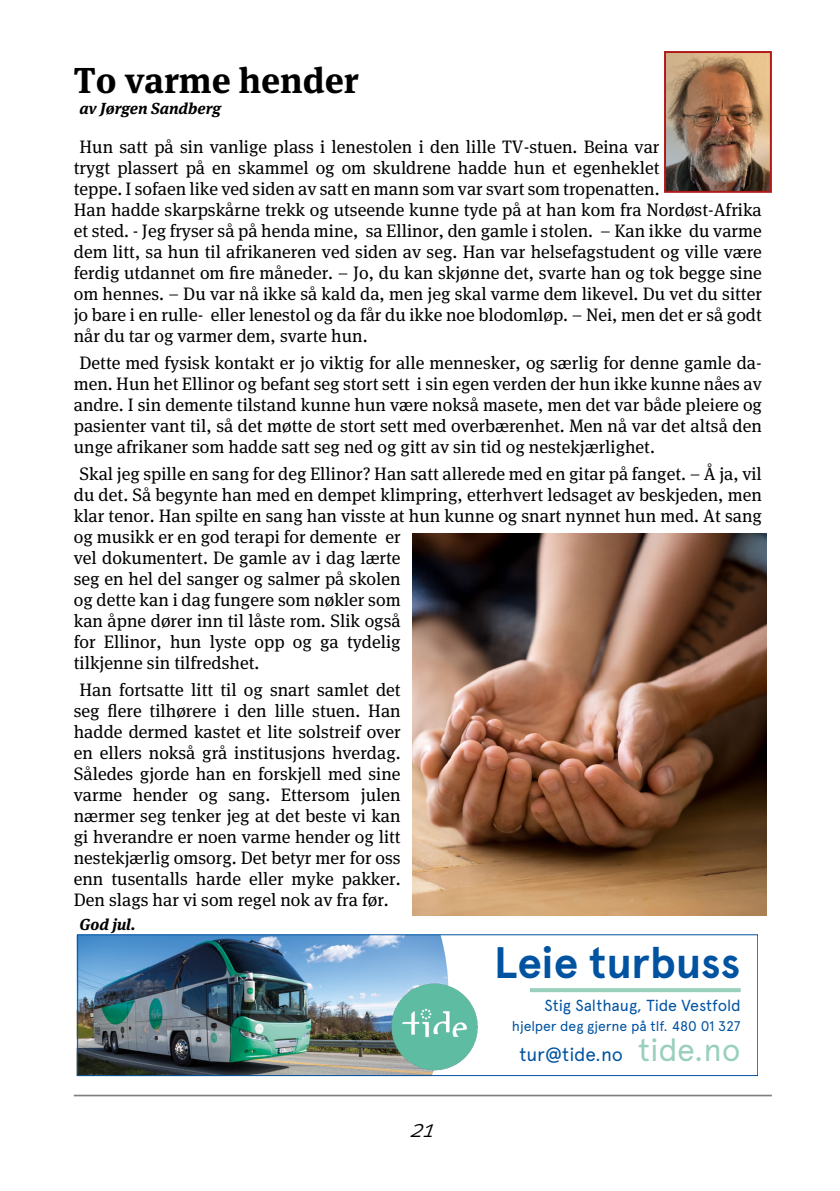
<style>
.page{position:relative;width:840px;height:1191px;background:#fff}
.page>*{position:absolute;margin:0;border:0;box-sizing:border-box;transform-origin:0 0}
.t1{font:700 44px "Apercu Pro";color:#0053a1}
.t2{font:700 36px "Meta Serif Pro";color:#000}
.t3{font:italic 300 24px "Maurea";color:#000}
.t4{font:19px "Apercu Pro";letter-spacing:-.015em;color:#0053a1}
.t5{font:18px/21px "Meta Serif Pro";color:#000}
.t6{font:16px "Apercu Pro";letter-spacing:-.005em;color:#0053a1}
.t7{font:italic 700 16px "Meta Serif Pro";color:#000}
.t8{font:14px "Apercu Pro";letter-spacing:-.005em;color:#0053a1}
.s1{font-size:32px;color:#99d0bc}
</style>
<div class="page">
<hr style="left:74px;top:1094px;width:697px;height:2px;background:#000">
<img style="left:79px;top:936px;width:369px;height:138px">
<svg style="left:530px;top:988px;width:210px;height:4px"></svg>
<img style="left:383px;top:978px;width:95px;height:96px">
<div style="left:77px;top:934px;width:680px;height:142px;border:1px solid #0053a1"></div>
<img style="left:412px;top:533px;width:353px;height:382px">
<img style="left:666px;top:54px;width:102px;height:136px">
<div style="left:663px;top:51px;width:108px;height:142px;border:2px solid #af1917"></div>
<h2 class="t2" style="left:74px;top:52px;width:286px">To varme hender</h2>
<p class="t7" style="left:79px;top:96px;width:143px">av Jørgen Sandberg</p>
<p class="t5" style="left:74px;top:136px;width:689px;text-indent:6px">Hun satt på sin vanlige plass i lenestolen i den lille TV-stuen. Beina var<br>trygt plassert på en skammel og om skuldrene hadde hun et egenheklet<br>teppe. I sofaen like ved siden av satt en mann som var svart som tropenatten.<br>Han hadde skarpskårne trekk og utseende kunne tyde på at han kom fra Nordøst-Afrika et sted. - Jeg fryser så på henda mine, sa Ellinor, den gamle i stolen. – Kan ikke du varme dem litt, sa hun til afrikaneren ved siden av seg. Han var helsefagstudent og ville være ferdig utdannet om fire måneder. – Jo, du kan skjønne det, svarte han og tok begge sine om hennes. – Du var nå ikke så kald da, men jeg skal varme dem likevel. Du vet du sitter jo bare i en rulle- eller lenestol og da får du ikke noe blodomløp. – Nei, men det er så godt når du tar og varmer dem, svarte hun.</p>
<p class="t5" style="left:74px;top:351px;width:689px;text-align:justify;text-indent:6px">Dette med fysisk kontakt er jo viktig for alle mennesker, og særlig for denne gamle da&shy;men. Hun het Ellinor og befant seg stort sett i sin egen verden der hun ikke kunne nåes av andre. I sin demente tilstand kunne hun være nokså masete, men det var både pleiere og pasienter vant til, så det møtte de stort sett med overbærenhet. Men nå var det altså den unge afrikaner som hadde satt seg ned og gitt av sin tid og nestekjærlighet.</p>
<p class="t5" style="left:74px;top:462px;width:689px;text-indent:6px">Skal jeg spille en sang for deg Ellinor? Han satt allerede med en gitar på fanget. – Å ja, vil du det. Så begynte han med en dempet klimpring, etterhvert ledsaget av beskjeden, men klar tenor. Han spilte en sang han visste at hun kunne og snart nynnet hun med. At sang og musikk er en god terapi for demente er<br>vel dokumentert. De gamle av i dag lærte<br>seg en hel del sanger og salmer på skolen<br>og dette kan i dag fungere som nøkler som<br>kan åpne dører inn til låste rom. Slik også<br>for Ellinor, hun lyste opp og ga tydelig<br>tilkjenne sin tilfredshet.</p>
<p class="t5" style="left:74px;top:678px;width:328px;text-align:justify;text-indent:6px">Han fortsatte litt til og snart samlet det seg flere tilhørere i den lille stuen. Han hadde dermed kastet et lite solstreif over en ellers nokså grå institusjons hverdag.<br>Således gjorde han en forskjell med sine varme hender og sang. Ettersom julen nærmer seg tenker jeg at det beste vi kan gi hverandre er noen varme hender og litt nestekjærlig omsorg. Det betyr mer for oss enn tusentalls harde eller myke pakker.<br>Den slags har vi som regel nok av fra før.</p>
<p class="t7" style="left:79px;top:912px;width:57px">God jul.</p>
<h1 class="t1" style="left:493px;top:929px;width:248px">Leie turbuss</h1>
<h3 class="t3" style="left:409px;top:1115px;width:35px">21</h3>
<p class="t6" style="left:544px;top:993px;width:198px">Stig Salthaug, Tide Vestfold</p>
<p class="t8" style="left:511px;top:1015px;width:230px">hjelper deg gjerne på tlf. 480 01 327</p>
<p class="t4" style="left:519px;top:1039px;width:222px">tur@tide.no <span class="s1">tide.no</span></p>
</div>
